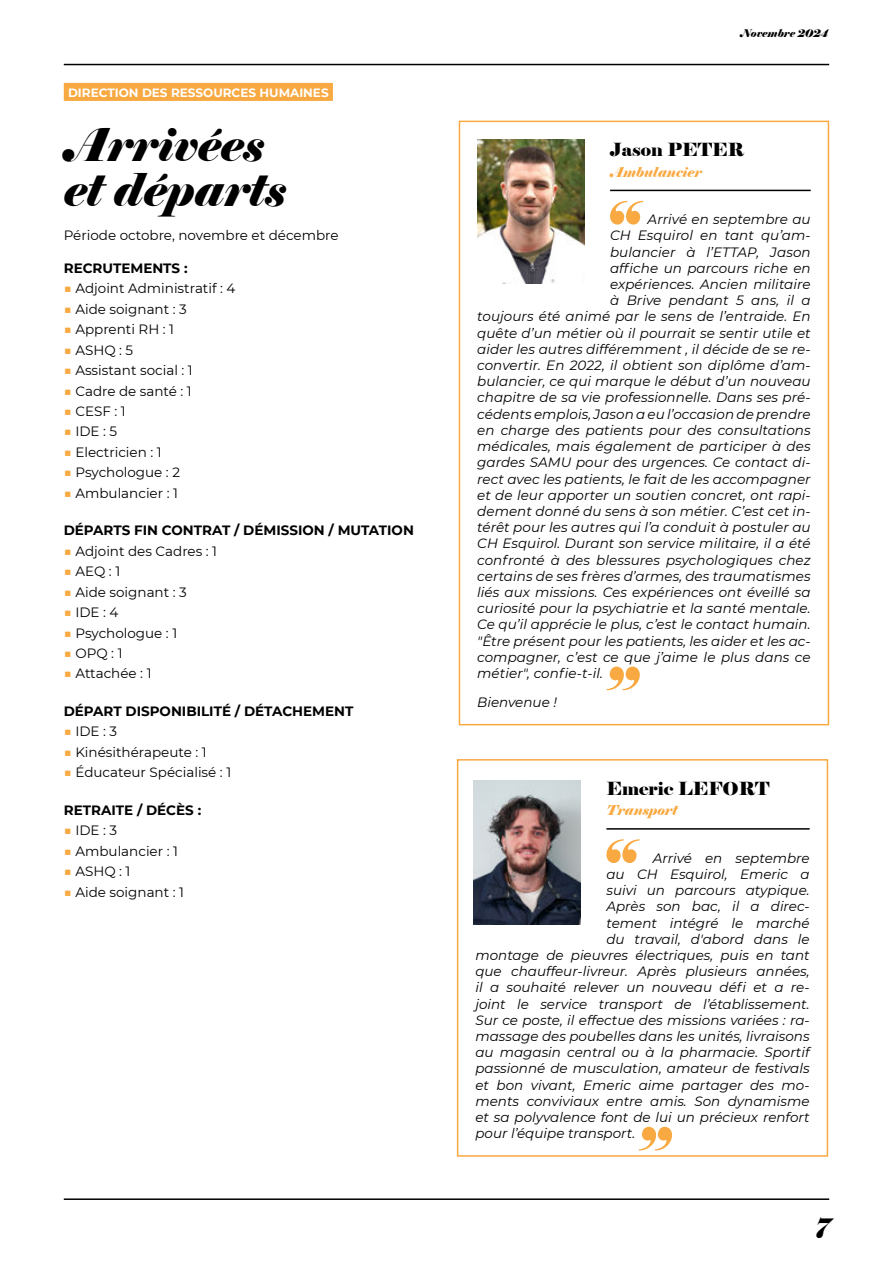
<style>
.page{position:relative;width:893px;height:1263px;background:#fff}
.page>*{position:absolute;margin:0;border:0;box-sizing:border-box;transform-origin:0 0}
.t1{font:italic 45px/45px "Elephant";color:#000}
.t2{font:italic 22.5px "Elephant";color:#000}
.t3{font:18px "Elephant";color:#000}
.t4{font:italic 13.5px "Montserrat";letter-spacing:.005em;color:#000}
.t5{font:13.5px "Montserrat";color:#000}
.t6{font:700 13.5px "Montserrat";color:#000}
.t7{font:italic 13.5px "Elephant";color:#f8a941}
.t8{font:700 12px "Montserrat";color:#fff}
.t9{font:italic 10.5px "Elephant";color:#000}
.s1{color:#f8a941}
</style>
<div class="page">
<hr style="left:610px;top:190px;width:201px;height:1px;background:#000">
<svg style="left:610px;top:201px;width:33px;height:24px"></svg>
<svg style="left:607px;top:666px;width:33px;height:24px"></svg>
<div style="left:459px;top:121px;width:370px;height:604px;border:2px solid #f8a941"></div>
<img style="left:477px;top:139px;width:108px;height:144px">
<div style="left:64px;top:83px;width:269px;height:18px;background:#f8a941"></div>
<hr style="left:606px;top:828px;width:204px;height:2px;background:#000">
<svg style="left:606px;top:839px;width:34px;height:24px"></svg>
<svg style="left:639px;top:1127px;width:33px;height:23px"></svg>
<div style="left:457px;top:759px;width:371px;height:398px;border:2px solid #f8a941"></div>
<img style="left:474px;top:781px;width:107px;height:144px">
<hr style="left:64px;top:1198px;width:765px;height:2px;background:#000">
<hr style="left:64px;top:64px;width:765px;height:1px;background:#000">
<p class="t8" style="left:68px;top:86px;width:262px">DIRECTION DES RESSOURCES HUMAINES</p>
<h1 class="t1" style="left:64px;top:126px;width:223px">Arrivées et départs</h1>
<p class="t5" style="left:64px;top:228px;width:276px">Période octobre, novembre et décembre</p>
<p class="t6" style="left:64px;top:261px;width:125px">RECRUTEMENTS :</p>
<p class="t5" style="left:64px;top:279px;width:173px"><span class="s1">■</span> Adjoint Administratif : 4</p>
<p class="t5" style="left:64px;top:300px;width:125px"><span class="s1">■</span> Aide soignant : 3</p>
<p class="t5" style="left:64px;top:320px;width:112px"><span class="s1">■</span> Apprenti RH : 1</p>
<p class="t5" style="left:64px;top:341px;width:71px"><span class="s1">■</span> ASHQ : 5</p>
<p class="t5" style="left:64px;top:361px;width:130px"><span class="s1">■</span> Assistant social : 1</p>
<p class="t5" style="left:64px;top:381px;width:130px"><span class="s1">■</span> Cadre de santé : 1</p>
<p class="t5" style="left:64px;top:402px;width:64px"><span class="s1">■</span> CESF : 1</p>
<p class="t5" style="left:64px;top:422px;width:55px"><span class="s1">■</span> IDE : 5</p>
<p class="t5" style="left:64px;top:443px;width:99px"><span class="s1">■</span> Electricien : 1</p>
<p class="t5" style="left:64px;top:463px;width:118px"><span class="s1">■</span> Psychologue : 2</p>
<p class="t5" style="left:64px;top:484px;width:116px"><span class="s1">■</span> Ambulancier : 1</p>
<p class="t6" style="left:64px;top:521px;width:352px">DÉPARTS FIN CONTRAT / DÉMISSION / MUTATION</p>
<p class="t5" style="left:64px;top:542px;width:155px"><span class="s1">■</span> Adjoint des Cadres : 1</p>
<p class="t5" style="left:64px;top:562px;width:58px"><span class="s1">■</span> AEQ : 1</p>
<p class="t5" style="left:64px;top:583px;width:125px"><span class="s1">■</span> Aide soignant : 3</p>
<p class="t5" style="left:64px;top:603px;width:56px"><span class="s1">■</span> IDE : 4</p>
<p class="t5" style="left:64px;top:623px;width:115px"><span class="s1">■</span> Psychologue : 1</p>
<p class="t5" style="left:64px;top:644px;width:60px"><span class="s1">■</span> OPQ : 1</p>
<p class="t5" style="left:64px;top:664px;width:89px"><span class="s1">■</span> Attachée : 1</p>
<p class="t6" style="left:64px;top:701px;width:291px">DÉPART DISPONIBILITÉ / DÉTACHEMENT</p>
<p class="t5" style="left:64px;top:722px;width:55px"><span class="s1">■</span> IDE : 3</p>
<p class="t5" style="left:64px;top:743px;width:144px"><span class="s1">■</span> Kinésithérapeute : 1</p>
<p class="t5" style="left:64px;top:763px;width:169px"><span class="s1">■</span> Éducateur Spécialisé : 1</p>
<p class="t6" style="left:64px;top:800px;width:139px">RETRAITE / DÉCÈS :</p>
<p class="t5" style="left:64px;top:821px;width:55px"><span class="s1">■</span> IDE : 3</p>
<p class="t5" style="left:64px;top:842px;width:116px"><span class="s1">■</span> Ambulancier : 1</p>
<p class="t5" style="left:64px;top:862px;width:68px"><span class="s1">■</span> ASHQ : 1</p>
<p class="t5" style="left:64px;top:882px;width:122px"><span class="s1">■</span> Aide soignant : 1</p>
<p class="t9" style="left:740px;top:28px;width:90px">Novembre 2024</p>
<h3 class="t3" style="left:610px;top:142px;width:136px">Jason PETER</h3>
<p class="t7" style="left:610px;top:166px;width:93px">Ambulancier</p>
<p class="t4" style="left:648px;top:212px;width:165px">Arrivé en septembre au</p>
<p class="t4" style="left:610px;top:229px;width:202px">CH Esquirol en tant qu’am-</p>
<p class="t4" style="left:610px;top:245px;width:202px">bulancier à l’ETTAP, Jason</p>
<p class="t4" style="left:610px;top:259px;width:202px">affiche un parcours riche en</p>
<p class="t4" style="left:610px;top:277px;width:202px">expériences. Ancien militaire</p>
<p class="t4" style="left:610px;top:293px;width:202px">à Brive pendant 5 ans, il a</p>
<p class="t4" style="left:477px;top:310px;width:335px">toujours été animé par le sens de l’entraide. En</p>
<p class="t4" style="left:477px;top:326px;width:335px">quête d’un métier où il pourrait se sentir utile et</p>
<p class="t4" style="left:477px;top:342px;width:335px">aider les autres différemment , il décide de se re-</p>
<p class="t4" style="left:477px;top:358px;width:335px">convertir. En 2022, il obtient son diplôme d’am-</p>
<p class="t4" style="left:477px;top:374px;width:335px">bulancier, ce qui marque le début d’un nouveau</p>
<p class="t4" style="left:477px;top:388px;width:335px">chapitre de sa vie professionnelle. Dans ses pré-</p>
<p class="t4" style="left:477px;top:407px;width:335px">cédents emplois, Jason a eu l’occasion de prendre</p>
<p class="t4" style="left:477px;top:421px;width:335px">en charge des patients pour des consultations</p>
<p class="t4" style="left:477px;top:437px;width:335px">médicales, mais également de participer à des</p>
<p class="t4" style="left:477px;top:453px;width:335px">gardes SAMU pour des urgences. Ce contact di-</p>
<p class="t4" style="left:477px;top:469px;width:335px">rect avec les patients, le fait de les accompagner</p>
<p class="t4" style="left:477px;top:488px;width:335px">et de leur apporter un soutien concret, ont rapi-</p>
<p class="t4" style="left:477px;top:504px;width:335px">dement donné du sens à son métier. C’est cet in-</p>
<p class="t4" style="left:477px;top:520px;width:335px">térêt pour les autres qui l’a conduit à postuler au</p>
<p class="t4" style="left:477px;top:534px;width:335px">CH Esquirol. Durant son service militaire, il a été</p>
<p class="t4" style="left:477px;top:550px;width:335px">confronté à des blessures psychologiques chez</p>
<p class="t4" style="left:477px;top:569px;width:335px">certains de ses frères d’armes, des traumatismes</p>
<p class="t4" style="left:477px;top:585px;width:335px">liés aux missions. Ces expériences ont éveillé sa</p>
<p class="t4" style="left:477px;top:599px;width:335px">curiosité pour la psychiatrie et la santé mentale.</p>
<p class="t4" style="left:477px;top:615px;width:335px">Ce qu’il apprécie le plus, c’est le contact humain.</p>
<p class="t4" style="left:477px;top:634px;width:335px">"Être présent pour les patients, les aider et les ac-</p>
<p class="t4" style="left:477px;top:648px;width:335px">compagner, c’est ce que j’aime le plus dans ce</p>
<p class="t4" style="left:477px;top:664px;width:127px">métier", confie-t-il.</p>
<p class="t4" style="left:477px;top:695px;width:81px">Bienvenue !</p>
<h3 class="t3" style="left:606px;top:780px;width:165px">Emeric LEFORT</h3>
<p class="t7" style="left:606px;top:804px;width:72px">Transport</p>
<p class="t4" style="left:653px;top:851px;width:158px">Arrivé en septembre</p>
<p class="t4" style="left:606px;top:867px;width:205px">au CH Esquirol, Emeric a</p>
<p class="t4" style="left:606px;top:883px;width:205px">suivi un parcours atypique.</p>
<p class="t4" style="left:606px;top:899px;width:205px">Après son bac, il a direc-</p>
<p class="t4" style="left:606px;top:913px;width:205px">tement intégré le marché</p>
<p class="t4" style="left:606px;top:932px;width:205px">du travail, d'abord dans le</p>
<p class="t4" style="left:475px;top:946px;width:336px">montage de pieuvres électriques, puis en tant</p>
<p class="t4" style="left:475px;top:962px;width:336px">que chauffeur-livreur. Après plusieurs années,</p>
<p class="t4" style="left:475px;top:978px;width:336px">il a souhaité relever un nouveau défi et a re-</p>
<p class="t4" style="left:475px;top:997px;width:336px">joint le service transport de l’établissement.</p>
<p class="t4" style="left:475px;top:1011px;width:336px">Sur ce poste, il effectue des missions variées : ra-</p>
<p class="t4" style="left:475px;top:1027px;width:336px">massage des poubelles dans les unités, livraisons</p>
<p class="t4" style="left:475px;top:1043px;width:336px">au magasin central ou à la pharmacie. Sportif</p>
<p class="t4" style="left:475px;top:1061px;width:336px">passionné de musculation, amateur de festivals</p>
<p class="t4" style="left:475px;top:1075px;width:336px">et bon vivant, Emeric aime partager des mo-</p>
<p class="t4" style="left:475px;top:1092px;width:336px">ments conviviaux entre amis. Son dynamisme</p>
<p class="t4" style="left:475px;top:1110px;width:336px">et sa polyvalence font de lui un précieux renfort</p>
<p class="t4" style="left:475px;top:1126px;width:161px">pour l’équipe transport.</p>
<h2 class="t2" style="left:815px;top:1217px;width:15px">7</h2>
</div>
